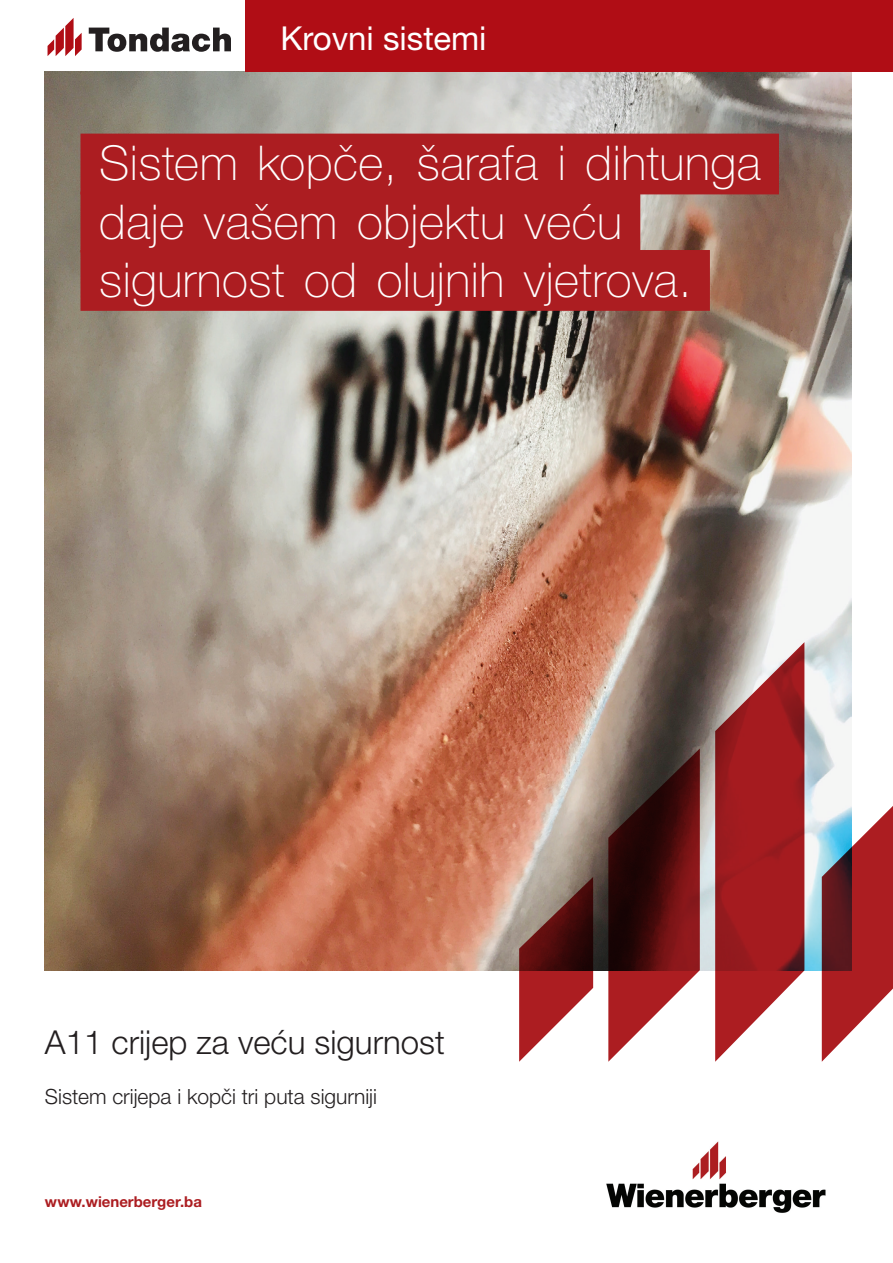
<style>
.page{position:relative;width:893px;height:1263px;background:#fff}
.page>*{position:absolute;margin:0;border:0;box-sizing:border-box;transform-origin:0 0}
.t1{font:100 48px/58.2px "Helvetica Neue LTW1 G";letter-spacing:.01em;color:#fff}
.t2{font:300 33px "Helvetica Neue LTW1 G";color:#231f20}
.t3{font:33px "Helvetica Neue LTW1 G";color:#fff}
.t4{font:300 21px "Helvetica Neue LTW1 G";color:#231f20}
.t5{font:700 15px "Helvetica Neue LTW1 G";color:#ac1d21}
</style>
<div class="page">
<img style="left:45px;top:71px;width:807px;height:900px">
<svg style="left:48px;top:18px;width:34px;height:38px"></svg>
<svg style="left:89px;top:28px;width:142px;height:24px"></svg>
<div style="left:246px;top:0;width:647px;height:72px;background:#b00d15"></div>
<div style="left:80px;top:134px;width:699px;height:60px;background:#ac1d21"></div>
<div style="left:80px;top:192px;width:560px;height:61px;background:#ac1d21"></div>
<div style="left:80px;top:250px;width:630px;height:61px;background:#ac1d21"></div>
<svg style="left:822px;top:805px;width:71px;height:257px"></svg>
<svg style="left:519px;top:877px;width:74px;height:185px"></svg>
<svg style="left:715px;top:642px;width:89px;height:420px;background:#ad4447"></svg>
<svg style="left:608px;top:748px;width:92px;height:314px"></svg>
<img style="left:606px;top:1141px;width:220px;height:72px">
<p class="t3" style="left:280px;top:18px;width:208px">Krovni sistemi</p>
<p class="t1" style="left:99px;top:134px;width:663px">Sistem kopče, šarafa i dihtunga daje vašem objektu veću sigurnost od olujnih vjetrova.</p>
<p class="t2" style="left:45px;top:1022px;width:401px">A11 crijep za veću sigurnost</p>
<p class="t4" style="left:45px;top:1084px;width:334px">Sistem crijepa i kopči tri puta sigurniji</p>
<p class="t5" style="left:45px;top:1192px;width:158px">www.wienerberger.ba</p>
</div>
